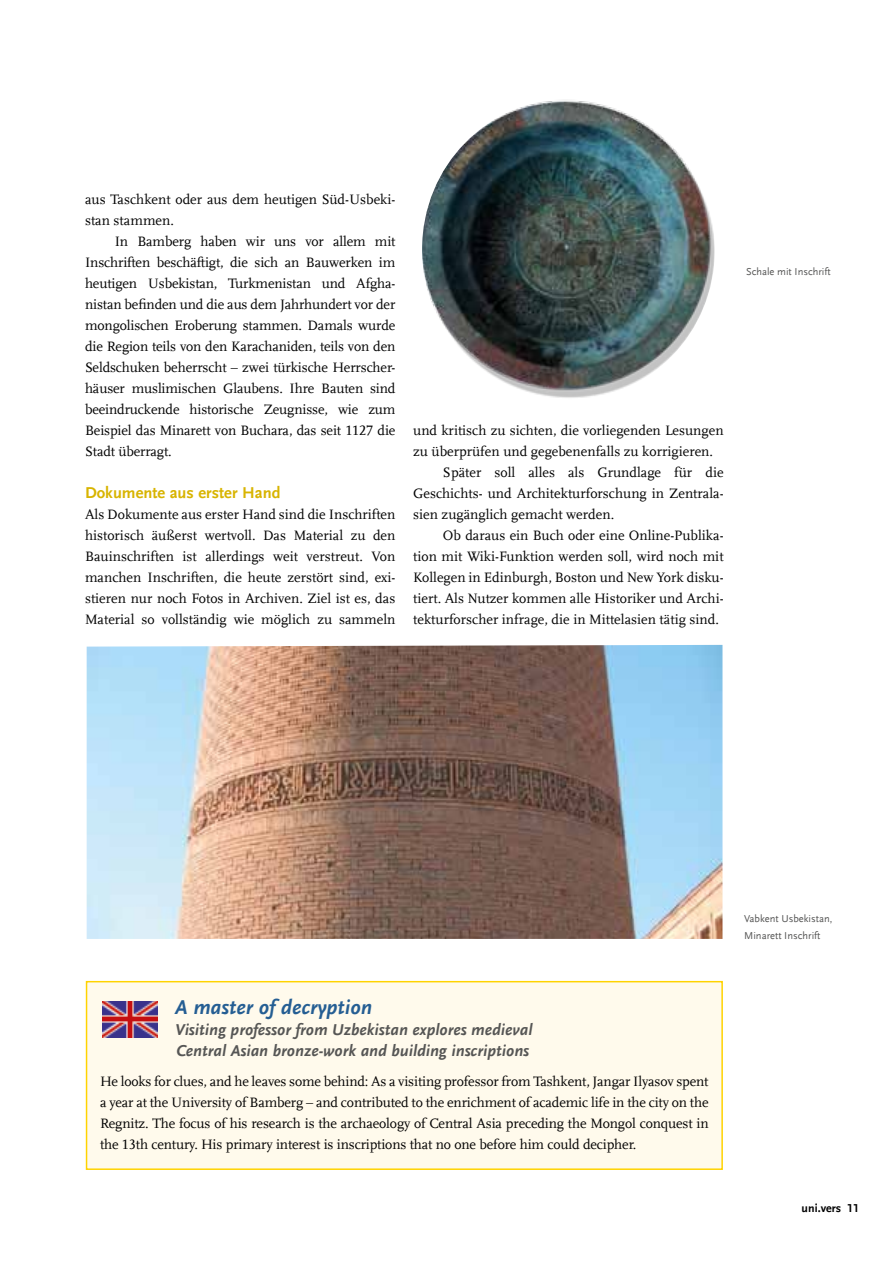
<style>
.page{position:relative;width:893px;height:1263px;background:#fff}
.page>*{position:absolute;margin:0;border:0;box-sizing:border-box;transform-origin:0 0}
.t1{font:italic 700 21px "UB Scala Sans";color:#255e93}
.t2{font:italic 700 16.5px/21px "UB Scala Sans";color:#565655}
.t3{font:700 16.5px "UB Scala Sans";color:#d8b400}
.t4{font:14.25px/21px "UB Scala";color:#000;text-align:justify}
.t5{font:700 12px "UB Scala Sans";color:#000}
.t6{font:10.5px/16.5px "UB Scala Sans";color:#565655}
</style>
<div class="page">
<img style="left:87px;top:645px;width:635px;height:294px">
<div style="left:87px;top:982px;width:635px;height:187px;background:#fffaec"></div>
<div style="left:86px;top:981px;width:637px;height:189px;border:2px solid #ffd300"></div>
<img style="left:102px;top:1002px;width:56px;height:35px">
<img style="left:422px;top:100px;width:293px;height:298px">
<p class="t4" style="left:85px;top:189px;width:312px">aus Taschkent oder aus dem heutigen Süd-Usbeki&shy;stan stammen.</p>
<p class="t4" style="left:85px;top:231px;width:312px;text-indent:30px">In Bamberg haben wir uns vor allem mit Inschriften beschäftigt, die sich an Bauwerken im heutigen Usbekistan, Turkmenistan und Afgha&shy;nistan befinden und die aus dem Jahrhundert vor der mongolischen Eroberung stammen. Damals wurde die Region teils von den Karachaniden, teils von den Seldschuken beherrscht – zwei türkische Herrscher&shy;häuser muslimischen Glaubens. Ihre Bauten sind beeindruckende historische Zeugnisse, wie zum Beispiel das Minarett von Buchara, das seit 1127 die Stadt überragt.</p>
<p class="t3" style="left:85px;top:483px;width:197px">Dokumente aus erster Hand</p>
<p class="t4" style="left:85px;top:504px;width:312px">Als Dokumente aus erster Hand sind die Inschriften historisch äußerst wertvoll. Das Material zu den Bauinschriften ist allerdings weit verstreut. Von manchen Inschriften, die heute zerstört sind, exi&shy;stieren nur noch Fotos in Archiven. Ziel ist es, das Material so vollständig wie möglich zu sammeln</p>
<p class="t4" style="left:413px;top:420px;width:312px">und kritisch zu sichten, die vorliegenden Lesungen</p>
<p class="t4" style="left:413px;top:441px;width:301px">zu überprüfen und gegebenenfalls zu korrigieren.</p>
<p class="t4" style="left:443px;top:462px;width:282px">Später soll alles als Grundlage für die</p>
<p class="t4" style="left:413px;top:483px;width:312px">Geschichts- und Architekturforschung in Zentrala-</p>
<p class="t4" style="left:413px;top:504px;width:203px">sien zugänglich gemacht werden.</p>
<p class="t4" style="left:443px;top:525px;width:282px">Ob daraus ein Buch oder eine Online-Publika-</p>
<p class="t4" style="left:413px;top:546px;width:312px">tion mit Wiki-Funktion werden soll, wird noch mit</p>
<p class="t4" style="left:413px;top:567px;width:312px">Kollegen in Edinburgh, Boston und New York disku-</p>
<p class="t4" style="left:413px;top:588px;width:312px">tiert. Als Nutzer kommen alle Historiker und Archi-</p>
<p class="t4" style="left:413px;top:609px;width:307px">tekturforscher infrage, die in Mittelasien tätig sind.</p>
<p class="t6" style="left:746px;top:263px;width:86px">Schale mit Inschrift</p>
<h1 class="t1" style="left:175px;top:995px;width:199px">A master of decryption</h1>
<p class="t2" style="left:175px;top:1019px;width:359px">Visiting professor from Uzbekistan explores medieval<br>Central Asian bronze-work and building inscriptions</p>
<p class="t4" style="left:100px;top:1071px;width:610px">He looks for clues, and he leaves some behind: As a visiting professor from Tashkent, Jangar Ilyasov spent a year at the University of Bamberg – and contributed to the enrichment of academic life in the city on the Regnitz. The focus of his research is the archaeology of Central Asia preceding the Mongol conquest in the 13th century. His primary interest is inscriptions that no one before him could decipher.</p>
<p class="t6" style="left:744px;top:910px;width:90px">Vabkent Usbekistan,<br>Minarett Inschrift</p>
<p class="t5" style="left:802px;top:1201px;width:59px">uni.vers 11</p>
</div>
